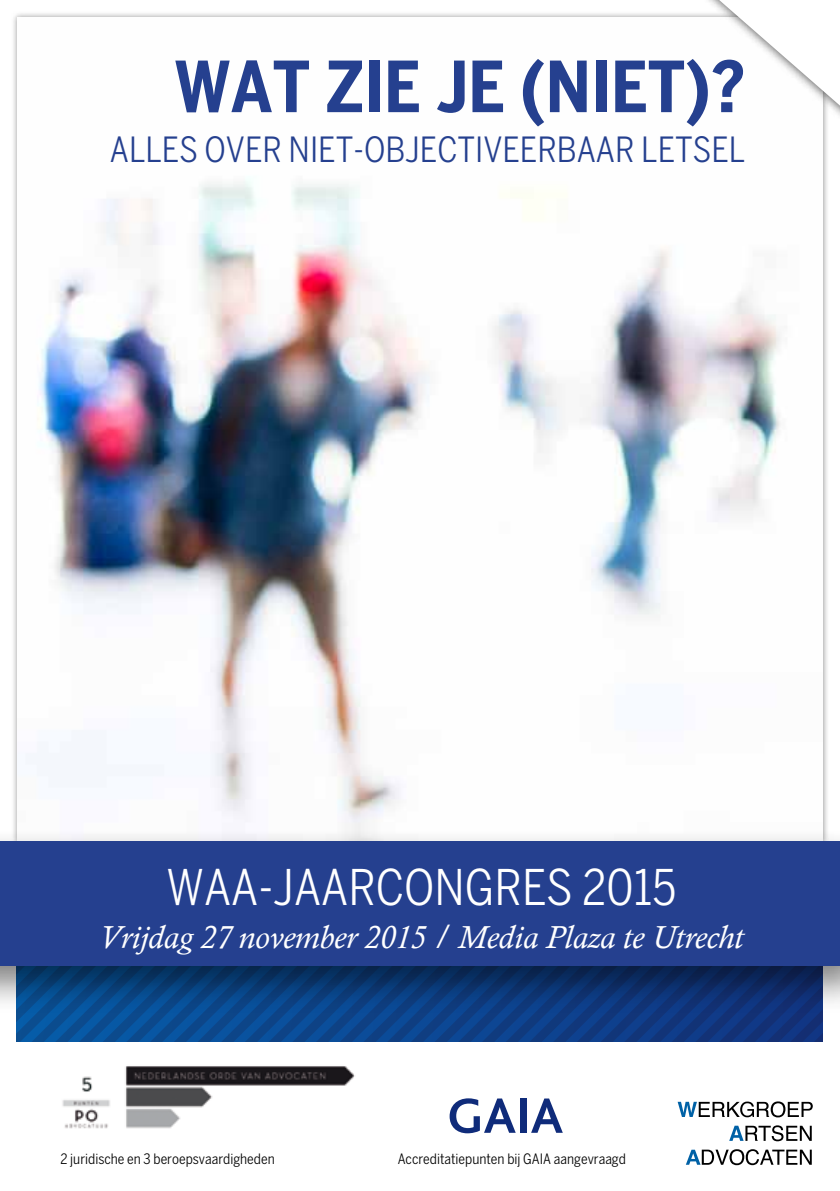
<style>
.page{position:relative;width:840px;height:1191px;background:#fff}
.page>*{position:absolute;margin:0;border:0;box-sizing:border-box;transform-origin:0 0}
.t1{font:700 condensed 69.6px "Benton Sans";color:#25408f}
.t2{font:condensed 48.8px "Benton Sans";color:#fff}
.t3{font:condensed 34.4px "Benton Sans";color:#25408f}
.t4{font:italic 32.6px "Calisto";color:#fff}
.t5{font:condensed 14.2px "Benton Sans";color:#000}
</style>
<div class="page">
<img style="left:26px;top:180px;width:755px;height:647px">
<svg style="left:17px;top:1015px;width:805px;height:27px"></svg>
<svg style="left:677px;top:1101px;width:135px;height:16px"></svg>
<svg style="left:729px;top:1125px;width:82px;height:16px"></svg>
<svg style="left:685px;top:1149px;width:126px;height:16px"></svg>
<svg style="left:449px;top:1098px;width:66px;height:35px"></svg>
<div style="left:520px;top:1098px;width:6px;height:34px;background:#0f2b7a"></div>
<svg style="left:531px;top:1098px;width:31px;height:34px"></svg>
<img style="left:62px;top:1066px;width:293px;height:63px">
<svg style="left:718px;top:0;width:121px;height:106px"></svg>
<div style="left:0;top:827px;width:839px;height:188px;background:#000;opacity:.5"></div>
<div style="left:0;top:842px;width:839px;height:124px;background:#25408f"></div>
<h1 class="t1" style="left:174px;top:46px;width:572px">WAT ZIE JE (NIET)?</h1>
<h3 class="t3" style="left:110px;top:130px;width:636px">Alles over ni et-objectiveerbaar letsel</h3>
<h2 class="t2" style="left:166px;top:859px;width:210px">WAA-JAARCON</h2>
<h2 class="t2" style="left:464px;top:859px;width:55px">GRES</h2>
<h2 class="t2" style="left:582px;top:859px;width:95px">2015</h2>
<h3 class="t4" style="left:99px;top:918px;width:645px">Vrijdag 27 november 2015 / Media Plaza te Utrecht</h3>
<p class="t5" style="left:60px;top:1150px;width:215px">2 juridische en 3 beroepsvaardigheden</p>
<p class="t5" style="left:397px;top:1150px;width:230px">Accreditatiepunten bij GAIA aangevraagd</p>
</div>
